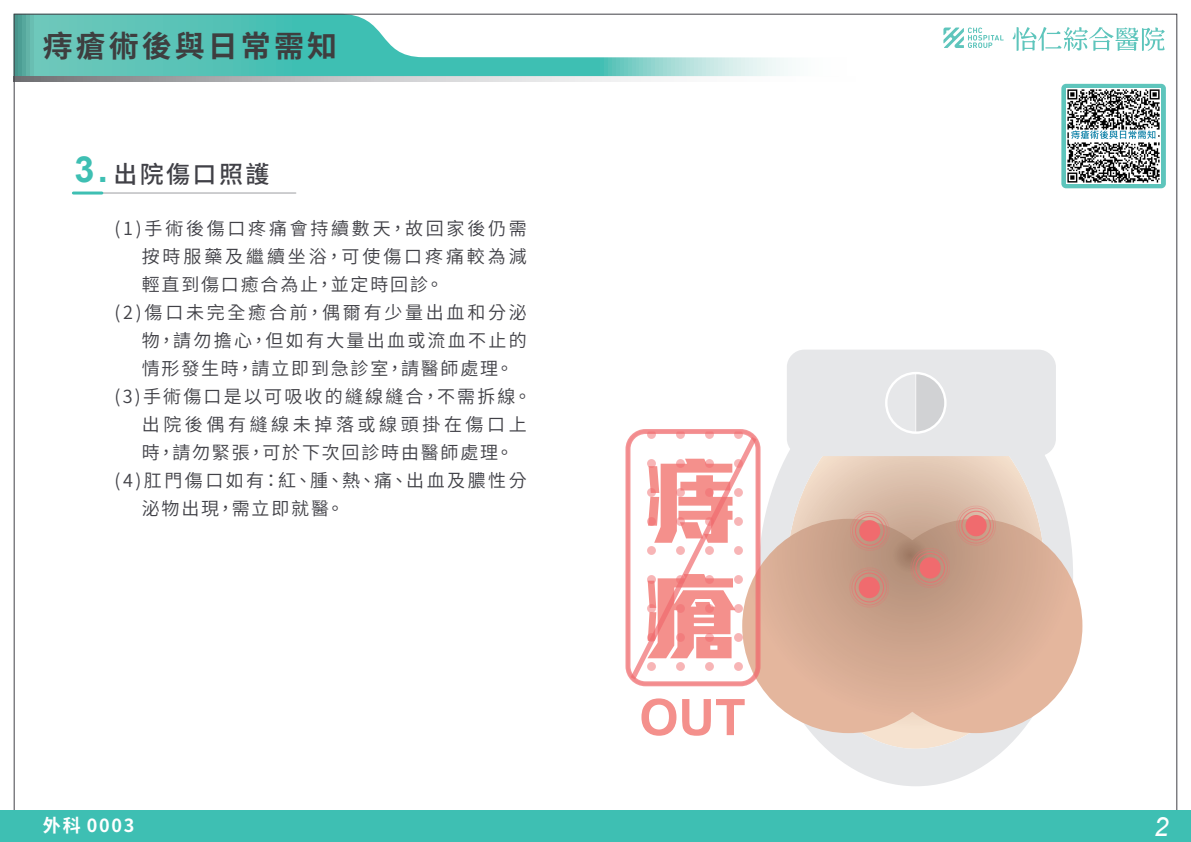
<style>
.page{position:relative;width:1191px;height:842px;background:#fff}
.page>*{position:absolute;margin:0;border:0;box-sizing:border-box;transform-origin:0 0}
.t1{font:700 50.4px "Arial";color:#f4908c}
.t2{font:700 30px "Noto Sans CJ Ktc";letter-spacing:.1em;color:#3e3e3f}
.t3{font:italic 26.4px "Arial";color:#fff}
.t4{font:500 24px "Noto Sans CJ Ktc";letter-spacing:.1em;color:#414147}
.t5{font:600 18px "Noto Sans CJ Ktc";letter-spacing:.1em;color:#414147}
.t6{font:600 18px "Noto Sans CJ Ktc";letter-spacing:.125em;color:#414147}
.t7{font:600 18px "Noto Sans CJ Ktc";letter-spacing:.15em;color:#414147}
.t8{font:600 18px "Noto Sans CJ Ktc";letter-spacing:.16em;color:#414147}
.t9{font:600 18px "Noto Sans CJ Ktc";letter-spacing:.2em;color:#414147}
.t10{font:700 18px "Noto Sans CJ Ktc";letter-spacing:.1em;color:#fff}
.s1{font-family:"Arial";font-weight:700;font-size:36px;color:#3ebfb3}
</style>
<div class="page">
<svg style="left:16px;top:16px;width:772px;height:60px"></svg>
<svg style="left:1012px;top:27px;width:152px;height:24px"></svg>
<svg style="left:943px;top:28px;width:60px;height:20px"></svg>
<svg style="left:16px;top:76px;width:701px;height:6px"></svg>
<svg style="left:760px;top:443px;width:307px;height:343px"></svg>
<svg style="left:742px;top:519px;width:340px;height:214px"></svg>
<div style="left:859px;top:520px;width:21px;height:21px;background:#f06b6e;border-radius:50%"></div>
<div style="left:855px;top:516px;width:29px;height:30px;border:1px solid #f06b6e;border-radius:50%"></div>
<div style="left:852px;top:513px;width:35px;height:36px;border:1px solid #f06b6e;border-radius:50%"></div>
<div style="left:850px;top:511px;width:39px;height:40px;border:1px solid #f06b6e;border-radius:50%"></div>
<div style="left:965px;top:515px;width:21px;height:21px;background:#f06b6e;border-radius:50%"></div>
<div style="left:961px;top:511px;width:30px;height:30px;border:1px solid #f06b6e;border-radius:50%"></div>
<div style="left:958px;top:508px;width:35px;height:35px;border:1px solid #f06b6e;border-radius:50%"></div>
<div style="left:956px;top:506px;width:39px;height:39px;border:1px solid #f06b6e;border-radius:50%"></div>
<div style="left:919px;top:557px;width:21px;height:21px;background:#f06b6e;border-radius:50%"></div>
<div style="left:915px;top:553px;width:30px;height:30px;border:1px solid #f06b6e;border-radius:50%"></div>
<div style="left:912px;top:550px;width:36px;height:36px;border:1px solid #f06b6e;border-radius:50%"></div>
<div style="left:910px;top:548px;width:39px;height:40px;border:1px solid #f06b6e;border-radius:50%"></div>
<div style="left:858px;top:577px;width:22px;height:21px;background:#f06b6e;border-radius:50%"></div>
<div style="left:854px;top:572px;width:30px;height:30px;border:1px solid #f06b6e;border-radius:50%"></div>
<div style="left:851px;top:570px;width:36px;height:35px;border:1px solid #f06b6e;border-radius:50%"></div>
<div style="left:849px;top:568px;width:40px;height:39px;border:1px solid #f06b6e;border-radius:50%"></div>
<div style="left:787px;top:350px;width:269px;height:106px;background:#e6e7e9;border-radius:18px"></div>
<div style="left:885px;top:372px;width:61px;height:62px;background:#fff;border-radius:50%"></div>
<svg style="left:887px;top:374px;width:57px;height:57px"></svg>
<div style="left:625px;top:429px;width:135px;height:257px;border:5px solid #f06b6e;border-radius:18px"></div>
<svg style="left:628px;top:431px;width:130px;height:253px;fill:#f39092"></svg>
<svg style="left:630px;top:437px;width:126px;height:242px"></svg>
<div style="left:0;top:810px;width:1191px;height:32px;background:#3ebfb3"></div>
<hr style="left:73px;top:192px;width:223px;height:2px;background:#c0c1c3">
<hr style="left:73px;top:192px;width:29px;height:3px;background:#3ebfb3">
<svg style="left:1061px;top:84px;width:104px;height:104px;fill:#5ec5bc"></svg>
<img style="left:1066px;top:89px;width:94px;height:94px">
<h2 class="t2" style="left:43px;top:29px;width:295px">痔瘡術後與日常需知</h2>
<h3 class="t4" style="left:74px;top:161px;width:197px"><span class="s1">3.</span> 出院傷口照護</h3>
<p class="t7" style="left:115px;top:218px;width:414px">(1)手術後傷口疼痛會持續數天，故回家後仍需</p>
<p class="t8" style="left:142px;top:246px;width:386px">按時服藥及繼續坐浴，可使傷口疼痛較為減</p>
<p class="t5" style="left:142px;top:274px;width:303px">輕直到傷口癒合為止，並定時回診。</p>
<p class="t7" style="left:115px;top:302px;width:414px">(2)傷口未完全癒合前，偶爾有少量出血和分泌</p>
<p class="t6" style="left:142px;top:330px;width:386px">物，請勿擔心，但如有大量出血或流血不止的</p>
<p class="t5" style="left:142px;top:358px;width:373px">情形發生時，請立即到急診室，請醫師處理。</p>
<p class="t6" style="left:115px;top:386px;width:418px">(3)手術傷口是以可吸收的縫線縫合，不需拆線。</p>
<p class="t9" style="left:142px;top:414px;width:386px">出院後偶有縫線未掉落或線頭掛在傷口上</p>
<p class="t5" style="left:142px;top:442px;width:373px">時，請勿緊張，可於下次回診時由醫師處理。</p>
<p class="t6" style="left:115px;top:470px;width:413px">(4)肛門傷口如有：紅、腫、熱、痛、出血及膿性分</p>
<p class="t5" style="left:142px;top:498px;width:204px">泌物出現，需立即就醫。</p>
<h1 class="t1" style="left:639px;top:682px;width:108px">OUT</h1>
<p class="t10" style="left:43px;top:815px;width:93px">外科 0003</p>
<h3 class="t3" style="left:1153px;top:810px;width:16px">2</h3>
</div>
